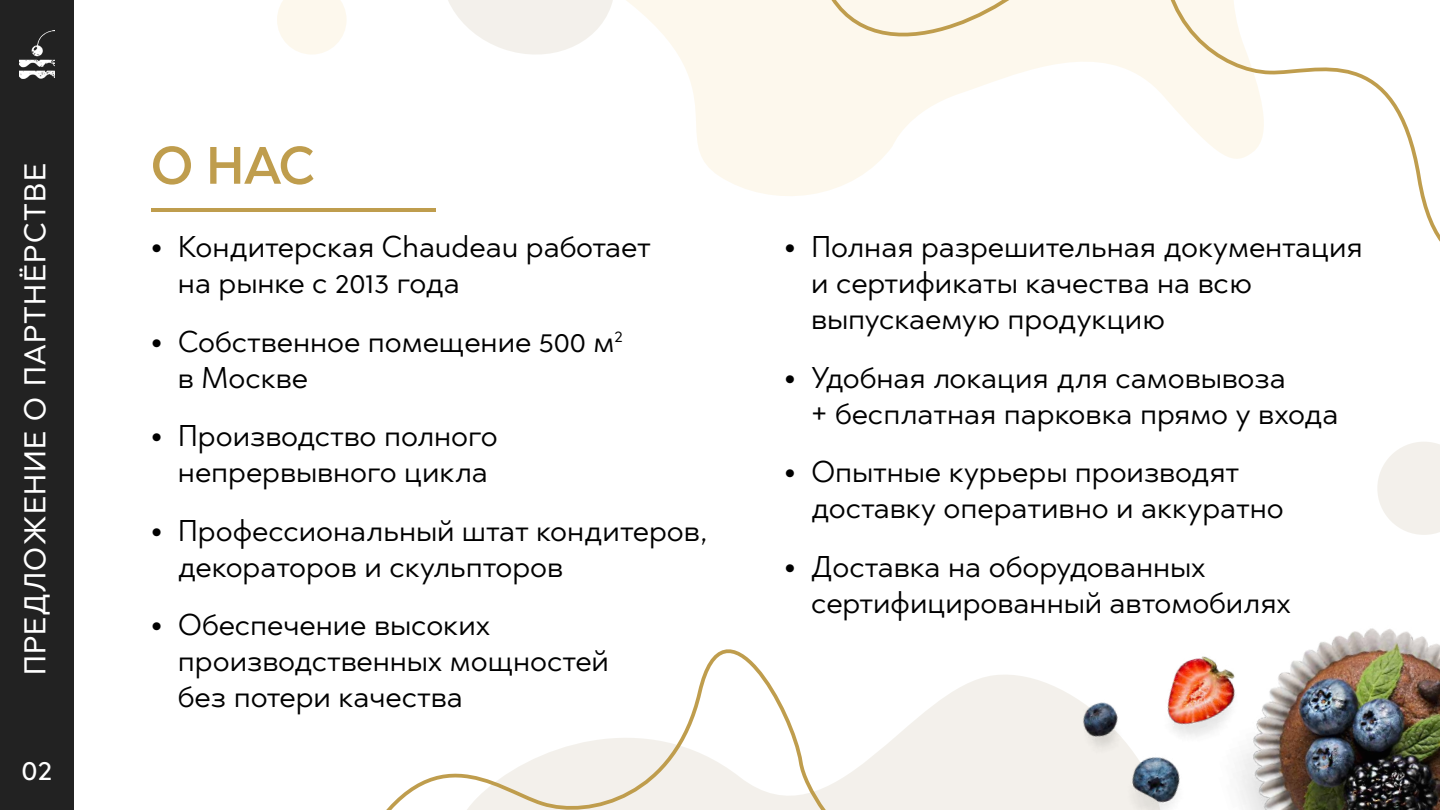
<style>
.page{position:relative;width:1440px;height:810px;background:#fff}
.page>*{position:absolute;margin:0;border:0;box-sizing:border-box;transform-origin:0 0}
.t1{font:600 52.5px "Abrade";color:#bf9d4d}
.t2{font:30px/36px "Abrade";color:#000}
.t3{font:500 30px "Abrade";letter-spacing:.05em;color:#fff}
.s1{font-weight:900}
</style>
<div class="page">
<hr style="left:151px;top:208px;width:285px;height:4px;background:#bf9d4d">
<div style="left:0;top:0;width:74px;height:810px;background:#222"></div>
<img style="left:19px;top:30px;width:35px;height:49px">
<svg style="left:626px;top:0;width:201px;height:196px;fill:#fdf8ed"></svg>
<svg style="left:1382px;top:442px;width:58px;height:27px"></svg>
<svg style="left:277px;top:0;width:70px;height:54px"></svg>
<svg style="left:827px;top:0;width:613px;height:242px"></svg>
<svg style="left:386px;top:649px;width:626px;height:161px"></svg>
<img style="left:1019px;top:469px;width:421px;height:341px">
<svg style="left:448px;top:0;width:165px;height:55px"></svg>
<p class="t3" style="left:15px;top:675px;width:513px;rotate:-90deg">ПРЕДЛОЖЕНИЕ О ПАРТНЁРСТВЕ</p>
<p class="t3" style="left:22px;top:750px;width:32px">02</p>
<h1 class="t1" style="left:151px;top:130px;width:166px">О НАС</h1>
<p class="t2" style="left:178px;top:228px;width:474px;text-indent:-27px"><span class="s1">•</span> Кондитерская Chaudeau работает на рынке с 2013 года</p>
<p class="t2" style="left:178px;top:323px;width:446px;text-indent:-27px"><span class="s1">•</span> Собственное помещение 500 м<sup>2 </sup>в Москве</p>
<p class="t2" style="left:151px;top:417px;width:348px;text-align:center"><span class="s1">•</span> Производство полного непрервывного цикла</p>
<p class="t2" style="left:178px;top:512px;width:532px;text-indent:-27px"><span class="s1">•</span> Профессиональный штат кондитеров, декораторов и скульпторов</p>
<p class="t2" style="left:178px;top:606px;width:432px;text-indent:-27px"><span class="s1">•</span> Обеспечение высоких производственных мощностей без потери качества</p>
<p class="t2" style="left:811px;top:228px;width:553px;text-indent:-27px"><span class="s1">•</span> Полная разрешительная документация и сертификаты качества на всю выпускаемую продукцию</p>
<p class="t2" style="left:811px;top:359px;width:529px;text-indent:-27px"><span class="s1">•</span> Удобная локация для самовывоза<br>+ бесплатная парковка прямо у входа</p>
<p class="t2" style="left:811px;top:453px;width:474px;text-indent:-27px"><span class="s1">•</span> Опытные курьеры производят доставку оперативно и аккуратно</p>
<p class="t2" style="left:811px;top:548px;width:481px;text-indent:-27px"><span class="s1">•</span> Доставка на оборудованных сертифицированный автомобилях</p>
</div>
